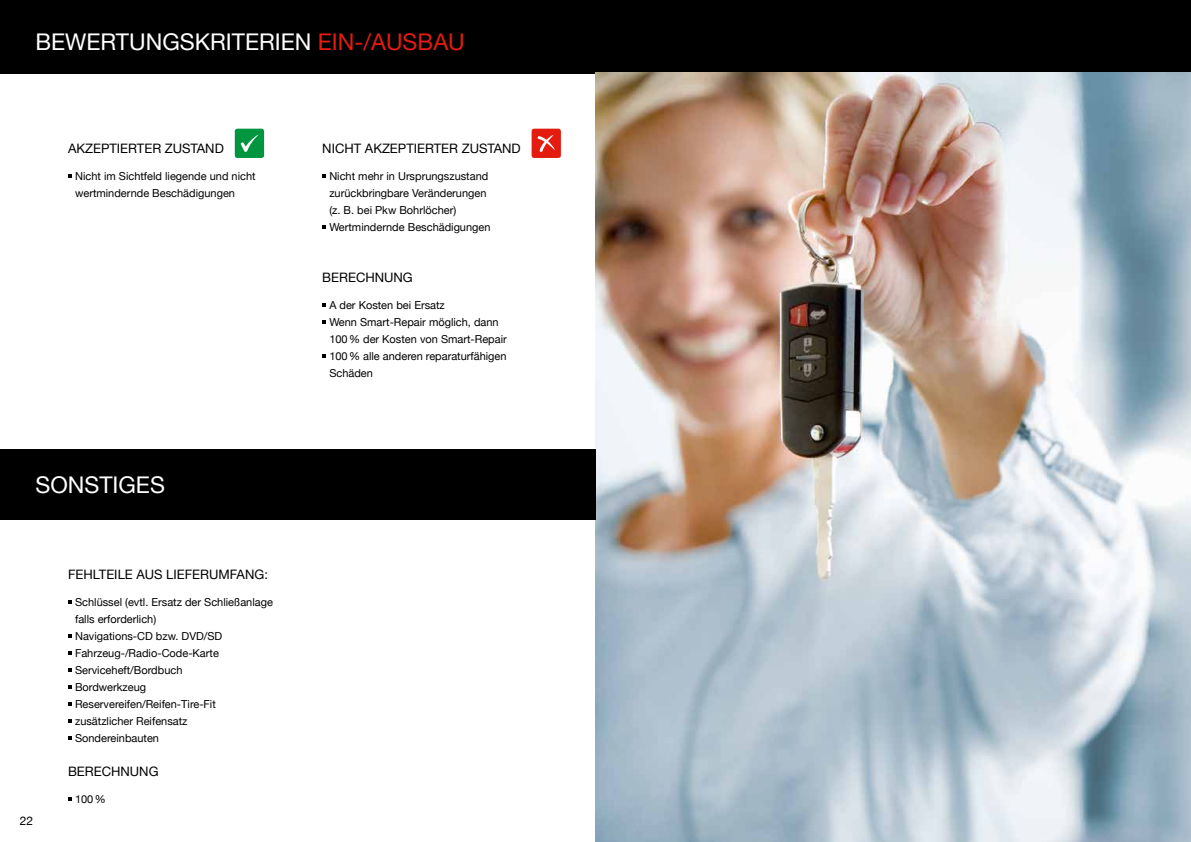
<style>
.page{position:relative;width:1191px;height:842px;background:#fff}
.page>*{position:absolute;margin:0;border:0;box-sizing:border-box;transform-origin:0 0}
.t1{font:23px "Helvetica Neue";color:#fff}
.t2{font:13px "Helvetica Neue";color:#000}
.t3{font:12px "Helvetica Neue";color:#000}
.t4{font:11px/17px "Helvetica Neue";color:#000}
.s1{color:#e41c0f}
</style>
<div class="page">
<div style="left:0;top:0;width:1191px;height:73px;background:#000"></div>
<svg style="left:68px;top:174px;width:4px;height:4px"></svg>
<svg style="left:322px;top:174px;width:4px;height:4px"></svg>
<svg style="left:322px;top:225px;width:4px;height:4px"></svg>
<svg style="left:322px;top:303px;width:4px;height:4px"></svg>
<svg style="left:322px;top:320px;width:4px;height:4px"></svg>
<svg style="left:322px;top:354px;width:4px;height:4px"></svg>
<div style="left:531px;top:129px;width:30px;height:29px;background:#e41c0f;border-radius:3px"></div>
<svg style="left:537px;top:135px;width:18px;height:17px"></svg>
<img style="left:595px;top:73px;width:596px;height:769px">
<div style="left:235px;top:129px;width:29px;height:29px;background:#00963f;border-radius:3px"></div>
<svg style="left:240px;top:135px;width:18px;height:17px"></svg>
<svg style="left:68px;top:600px;width:4px;height:4px"></svg>
<svg style="left:68px;top:634px;width:4px;height:4px"></svg>
<svg style="left:68px;top:651px;width:4px;height:4px"></svg>
<svg style="left:68px;top:668px;width:4px;height:4px"></svg>
<svg style="left:68px;top:685px;width:4px;height:4px"></svg>
<svg style="left:68px;top:702px;width:4px;height:4px"></svg>
<svg style="left:68px;top:719px;width:4px;height:4px"></svg>
<svg style="left:68px;top:736px;width:4px;height:4px"></svg>
<svg style="left:68px;top:797px;width:4px;height:4px"></svg>
<div style="left:0;top:449px;width:595px;height:70px;background:#000"></div>
<h1 class="t1" style="left:35px;top:25px;width:431px">BEWERTUNGSKRITERIEN <span class="s1">EIN-/AUSBAU</span></h1>
<p class="t2" style="left:68px;top:139px;width:157px">AKZEPTIERTER ZUSTAND</p>
<p class="t4" style="left:75px;top:168px;width:182px">Nicht im Sichtfeld liegende und nicht wertmindernde Beschädigungen</p>
<h1 class="t1" style="left:35px;top:469px;width:131px">SONSTIGES</h1>
<p class="t3" style="left:20px;top:812px;width:15px">22</p>
<p class="t2" style="left:68px;top:565px;width:201px">FEHLTEILE AUS LIEFERUMFANG:</p>
<p class="t4" style="left:75px;top:595px;width:199px">Schlüssel (evtl. Ersatz der Schließanlage falls erforderlich)<br>Navigations-CD bzw. DVD/SD<br>Fahrzeug-/Radio-Code-Karte<br>Serviceheft/Bordbuch<br>Bordwerkzeug<br>Reservereifen/Reifen-Tire-Fit zusätzlicher Reifensatz<br>Sondereinbauten</p>
<p class="t2" style="left:68px;top:762px;width:92px">BERECHNUNG</p>
<p class="t4" style="left:75px;top:792px;width:32px">100%</p>
<p class="t2" style="left:322px;top:139px;width:200px">NICHT AKZEPTIERTER ZUSTAND</p>
<p class="t4" style="left:329px;top:168px;width:163px">Nicht mehr in Ursprungszustand zurückbringbare Veränderungen (z. B. bei Pkw Bohrlöcher)<br>Wertmindernde Beschädigungen</p>
<p class="t2" style="left:322px;top:268px;width:92px">BERECHNUNG</p>
<p class="t4" style="left:329px;top:297px;width:179px">A der Kosten bei Ersatz<br>Wenn Smart-Repair möglich, dann<br>100% der Kosten von Smart-Repair<br>100% alle anderen reparaturfähigen<br>Schäden</p>
</div>
